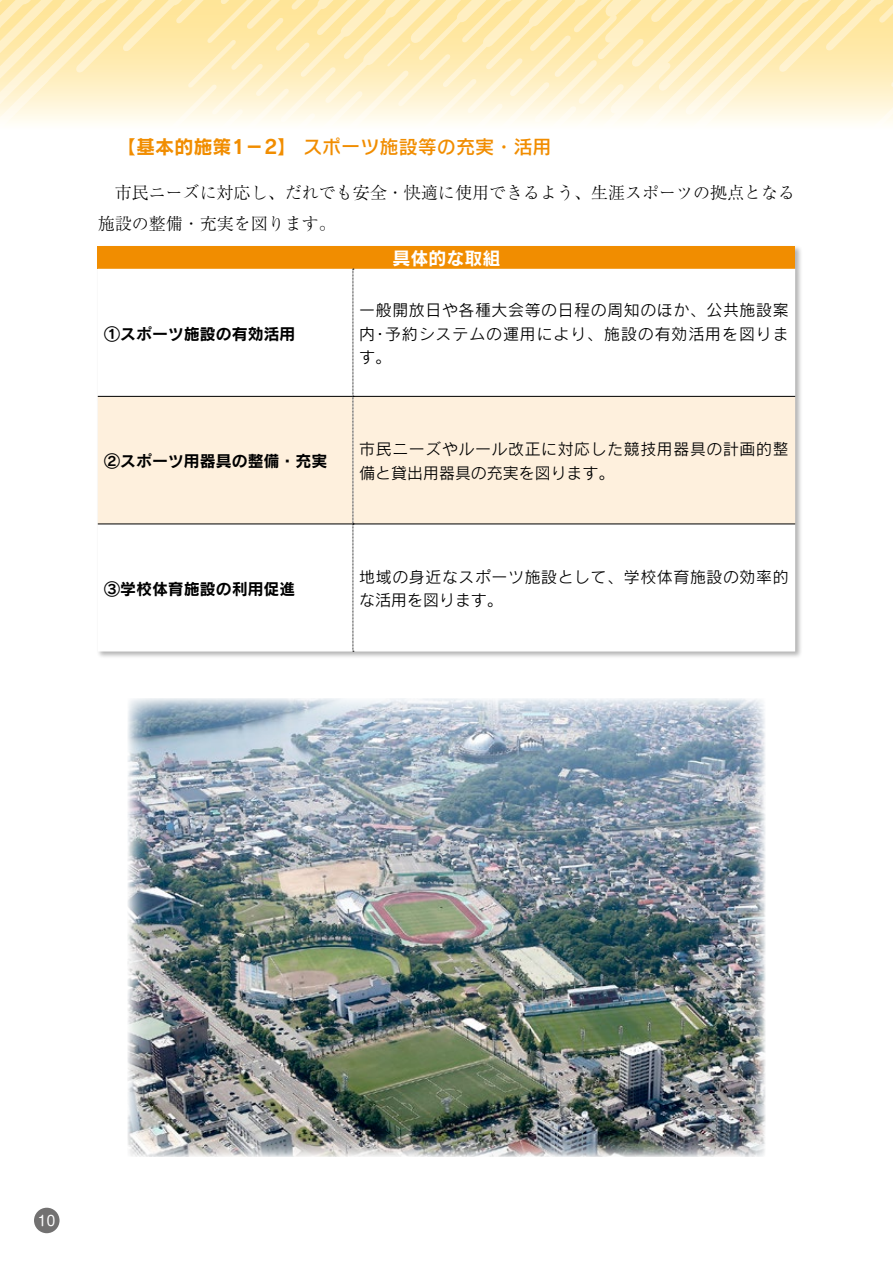
<style>
.page{position:relative;width:893px;height:1263px;background:#fff}
.page>*{position:absolute;margin:0;border:0;box-sizing:border-box;transform-origin:0 0}
.t1{font:19.2px "Rodin NTLG Pro DB";color:#f18d00}
.t2{font:18px "Rodin Pro B";color:#fff}
.t3{font:300 16.95px/30.8px "Ryumin Pr 6";color:#000}
.t4{font:15.9px/23.4px "Rodin Pro M";letter-spacing:.035em;color:#000}
.t5{font:15.9px "Rodin Pro B";color:#000}
.t6{font:13.8px "Shin M Go Pro";color:#fff}
.s1{font-family:"Rodin NTLG Pro B"}
</style>
<div class="page">
<svg style="left:0;top:0;width:893px;height:123px;background:#feefc1"></svg>
<div style="left:96px;top:245px;width:707px;height:414px;background:#000;opacity:.3"></div>
<div style="left:98px;top:247px;width:697px;height:22px;background:#f18d00"></div>
<svg style="left:98px;top:269px;width:697px;height:382px"></svg>
<div style="left:98px;top:397px;width:697px;height:127px;background:#fef0dd"></div>
<hr style="left:98px;top:396px;width:255px;height:1px;background:#000">
<hr style="left:353px;top:396px;width:442px;height:1px;background:#000">
<hr style="left:98px;top:524px;width:255px;height:1px;background:#000">
<hr style="left:353px;top:524px;width:442px;height:1px;background:#000">
<svg style="left:353px;top:269px;width:1px;height:383px"></svg>
<img style="left:128px;top:698px;width:637px;height:459px">
<div style="left:34px;top:1208px;width:26px;height:25px;background:#727171;border-radius:50%"></div>
<p class="t1" style="left:117px;top:134px;width:436px"><span class="s1">【基本的施策1−2】</span>スポーツ施設等の充実・活用</p>
<p class="t3" style="left:98px;top:176px;width:699px">　市民ニーズに対応し、だれでも安全・快適に使用できるよう、生涯スポーツの拠点となる施設の整備・充実を図ります。</p>
<p class="t5" style="left:104px;top:323px;width:193px">①スポーツ施設の有効活用</p>
<p class="t2" style="left:392px;top:246px;width:109px">具体的な取組</p>
<p class="t4" style="left:359px;top:298px;width:431px;text-align:justify">一般開放日や各種大会等の日程の周知のほか、公共施設案内･予約システムの運用により、施設の有効活用を図ります。</p>
<p class="t5" style="left:104px;top:450px;width:225px">②スポーツ用器具の整備・充実</p>
<p class="t4" style="left:359px;top:437px;width:431px">市民ニーズやルール改正に対応した競技用器具の計画的整備と貸出用器具の充実を図ります。</p>
<p class="t5" style="left:104px;top:578px;width:193px">③学校体育施設の利用促進</p>
<p class="t4" style="left:359px;top:565px;width:431px">地域の身近なスポーツ施設として、学校体育施設の効率的な活用を図ります。</p>
<p class="t6" style="left:38px;top:1209px;width:18px">10</p>
</div>
